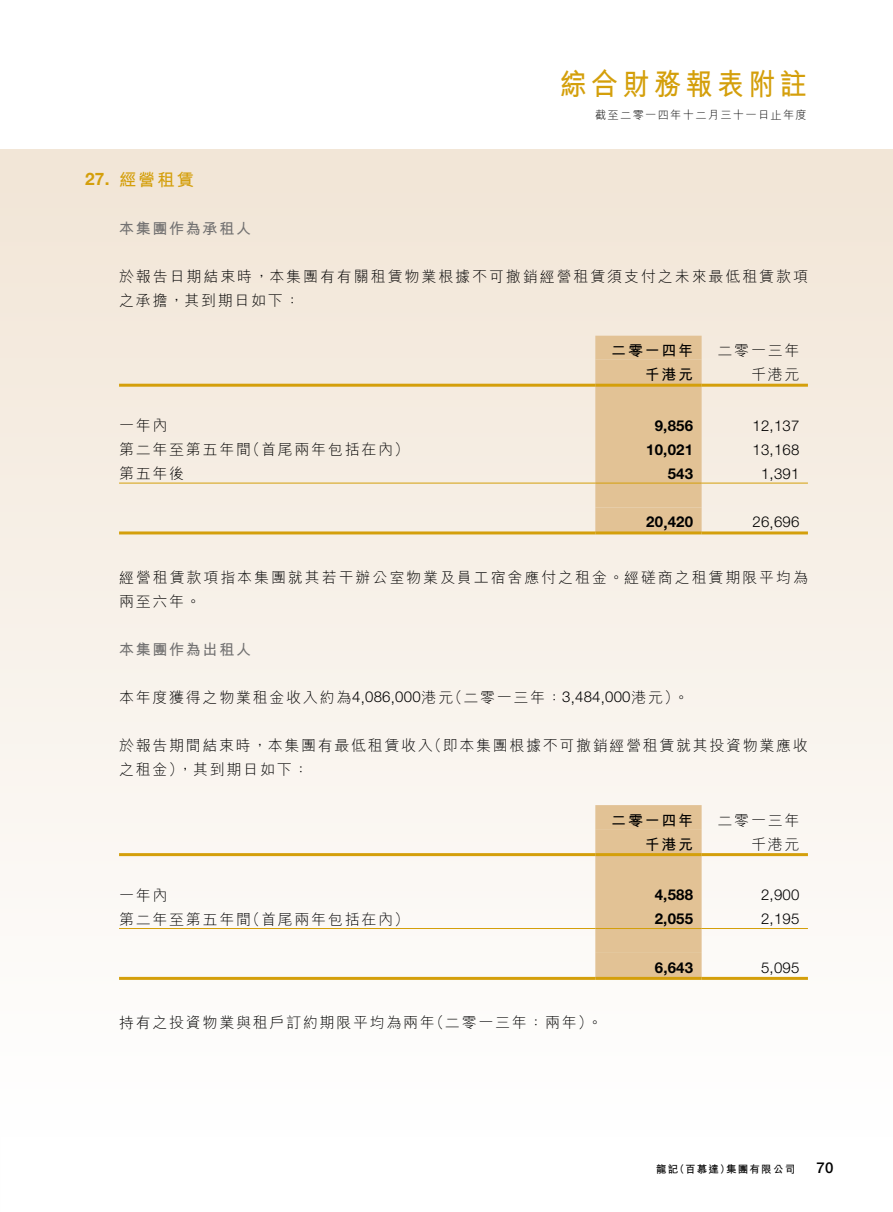
<style>
.page{position:relative;width:893px;height:1212px;background:#fff}
.page>*{position:absolute;margin:0;border:0;box-sizing:border-box;transform-origin:0 0}
.t1{font:700 30px "M Hei HK";letter-spacing:.165em;color:#d49f0b;scale:.9 1}
.t2{font:700 17.25px "M Hei HK";color:#d49f0b}
.t3{font:700 17.25px "Helvetica Neue";color:#d49f0b}
.t4{font:300 15px/24px "M Hei HK";letter-spacing:.115em;color:#000}
.t5{font:300 15px "Helvetica Neue";letter-spacing:.015em;color:#000}
.t6{font:700 15px "Helvetica Neue";letter-spacing:.015em;color:#000}
.t7{font:700 15px "M Hei HK";letter-spacing:.115em;color:#727171}
.t8{font:700 15px "M Hei HK";letter-spacing:.115em;color:#000}
.t9{font:500 15px "Helvetica Neue";color:#000}
.t10{font:300 11.25px "M Hei HK";letter-spacing:.115em;color:#000}
.t11{font:700 10.5px "M Hei HK";letter-spacing:.115em;color:#000}
.s1{font-family:"Helvetica Neue"}
</style>
<div class="page">
<div style="left:0;top:149px;width:893px;height:1063px;background:linear-gradient(to bottom,#f1e5d6,#fff)"></div>
<div style="left:1px;top:1137px;width:892px;height:75px;background:#fff"></div>
<div style="left:595px;top:336px;width:107px;height:195px;background:#e2c295"></div>
<hr style="left:119px;top:384px;width:476px;height:3px;background:#d49f0b">
<hr style="left:595px;top:384px;width:107px;height:3px;background:#d49f0b">
<hr style="left:702px;top:384px;width:106px;height:3px;background:#d49f0b">
<hr style="left:119px;top:531px;width:476px;height:3px;background:#d49f0b">
<hr style="left:595px;top:531px;width:107px;height:3px;background:#d49f0b">
<hr style="left:702px;top:531px;width:106px;height:3px;background:#d49f0b">
<hr style="left:119px;top:483px;width:476px;height:1px;background:#d49f0b">
<hr style="left:595px;top:483px;width:107px;height:1px;background:#d49f0b">
<hr style="left:702px;top:483px;width:106px;height:1px;background:#d49f0b">
<div style="left:595px;top:805px;width:107px;height:172px;background:#e2c295"></div>
<hr style="left:119px;top:853px;width:476px;height:3px;background:#d49f0b">
<hr style="left:595px;top:853px;width:107px;height:3px;background:#d49f0b">
<hr style="left:702px;top:853px;width:106px;height:3px;background:#d49f0b">
<hr style="left:119px;top:977px;width:476px;height:3px;background:#d49f0b">
<hr style="left:595px;top:977px;width:107px;height:3px;background:#d49f0b">
<hr style="left:702px;top:977px;width:106px;height:3px;background:#d49f0b">
<hr style="left:119px;top:928px;width:476px;height:1px;background:#d49f0b">
<hr style="left:595px;top:928px;width:107px;height:1px;background:#d49f0b">
<hr style="left:702px;top:928px;width:106px;height:1px;background:#d49f0b">
<h1 class="t1" style="left:560px;top:62px;width:276px">綜合財務報表附註</h1>
<p class="t10" style="left:595px;top:107px;width:213px">截至二零一四年十二月三十一日止年度</p>
<p class="t3" style="left:85px;top:168px;width:26px">27.</p>
<p class="t2" style="left:119px;top:167px;width:76px">經營租賃</p>
<p class="t7" style="left:119px;top:217px;width:133px">本集團作為承租人</p>
<p class="t4" style="left:119px;top:263px;width:690px">於報告日期結束時，本集團有有關租賃物業根據不可撤銷經營租賃須支付之未來最低租賃款項之承擔，其到期日如下：</p>
<p class="t4" style="left:718px;top:338px;width:83px">二零一三年</p>
<p class="t8" style="left:611px;top:340px;width:83px">二零一四年</p>
<p class="t8" style="left:645px;top:364px;width:50px">千港元</p>
<p class="t4" style="left:751px;top:362px;width:50px">千港元</p>
<p class="t4" style="left:119px;top:413px;width:50px">一年內</p>
<p class="t6" style="left:655px;top:416px;width:40px">9,856</p>
<p class="t5" style="left:752px;top:416px;width:48px">12,137</p>
<p class="t4" style="left:245px;top:437px;width:165px">（首尾兩年包括在內(</p>
<p class="t4" style="left:119px;top:437px;width:133px">第二年至第五年間</p>
<p class="t6" style="left:646px;top:440px;width:48px">10,021</p>
<p class="t5" style="left:752px;top:440px;width:48px">13,168</p>
<p class="t4" style="left:119px;top:461px;width:67px">第五年後</p>
<p class="t6" style="left:668px;top:464px;width:27px">543</p>
<p class="t5" style="left:761px;top:464px;width:40px">1,391</p>
<p class="t6" style="left:646px;top:513px;width:48px">20,420</p>
<p class="t4" style="left:119px;top:565px;width:690px">經營租賃款項指本集團就其若干辦公室物業及員工宿舍應付之租金。經磋商之租賃期限平均為兩至六年。</p>
<p class="t7" style="left:119px;top:638px;width:133px">本集團作為出租人</p>
<p class="t4" style="left:674px;top:685px;width:16px">。</p>
<p class="t5" style="left:752px;top:513px;width:48px">26,696</p>
<p class="t4" style="left:447px;top:685px;width:233px">（二零一三年：<span class="s1">3,484,000</span>港元(</p>
<p class="t4" style="left:119px;top:685px;width:336px">本年度獲得之物業租金收入約為<span class="s1">4,086,000</span>港元</p>
<p class="t4" style="left:427px;top:733px;width:382px">（即本集團根據不可撤銷經營租賃就其投資物業應收</p>
<p class="t4" style="left:178px;top:733px;width:256px;text-indent:-59px">於報告期間結束時，本集團有最低租賃收入，其到期日如下：</p>
<p class="t4" style="left:119px;top:757px;width:66px">之租金）</p>
<p class="t8" style="left:611px;top:809px;width:83px">二零一四年</p>
<p class="t4" style="left:718px;top:808px;width:83px">二零一三年</p>
<p class="t8" style="left:645px;top:833px;width:50px">千港元</p>
<p class="t4" style="left:751px;top:832px;width:50px">千港元</p>
<p class="t4" style="left:119px;top:883px;width:50px">一年內</p>
<p class="t6" style="left:655px;top:885px;width:40px">4,588</p>
<p class="t5" style="left:761px;top:885px;width:40px">2,900</p>
<p class="t4" style="left:245px;top:907px;width:165px">（首尾兩年包括在內(</p>
<p class="t4" style="left:119px;top:907px;width:133px">第二年至第五年間</p>
<p class="t6" style="left:655px;top:909px;width:40px">2,055</p>
<p class="t5" style="left:761px;top:909px;width:40px">2,195</p>
<p class="t6" style="left:655px;top:958px;width:40px">6,643</p>
<p class="t5" style="left:761px;top:958px;width:40px">5,095</p>
<p class="t4" style="left:429px;top:1010px;width:165px">（二零一三年：兩年(</p>
<p class="t4" style="left:119px;top:1010px;width:317px">持有之投資物業與租戶訂約期限平均為兩年</p>
<p class="t4" style="left:587px;top:1010px;width:17px">。</p>
<p class="t11" style="left:726px;top:1161px;width:70px">集團有限公司</p>
<p class="t11" style="left:656px;top:1161px;width:24px">龍記</p>
<p class="t11" style="left:674px;top:1161px;width:58px">（百慕達）</p>
<p class="t9" style="left:816px;top:1158px;width:19px">70</p>
</div>
